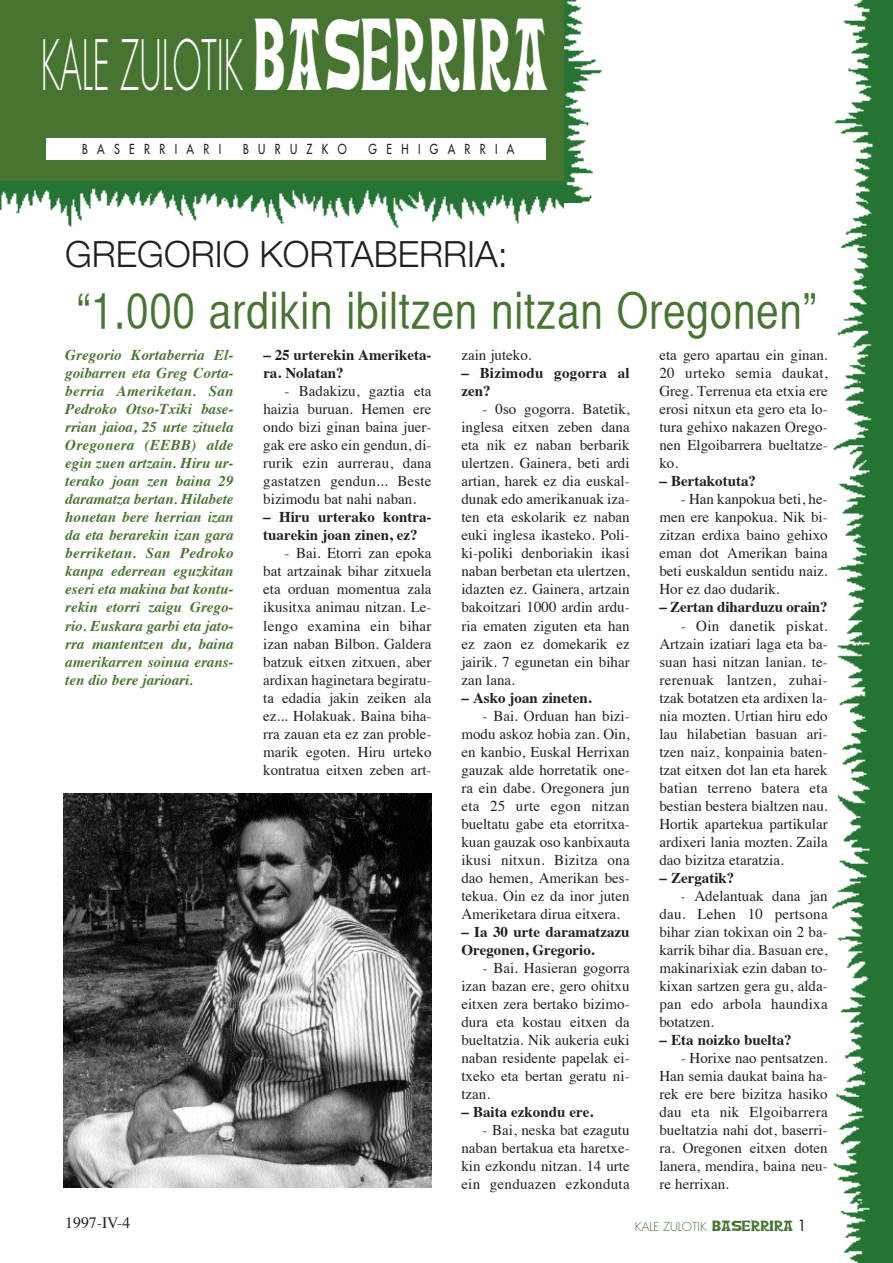
<style>
.page{position:relative;width:893px;height:1263px;background:#fff}
.page>*{position:absolute;margin:0;border:0;box-sizing:border-box;transform-origin:0 0}
.t1{font:300 67.5px "Futura";color:#fff;scale:.5 1}
.t2{font:49.5px "Helvetica CY Plain";letter-spacing:.015em;color:#477430}
.t3{font:300 36px "Helvetica Neue";color:#231f20}
.t4{font:15.75px "Times";color:#231f20}
.t5{font:15px/18px "Times";color:#231f20;text-align:justify}
.t6{font:italic 700 15px/18px "Times";color:#477430;text-align:justify}
.t7{font:700 15px/18px "Times";color:#231f20}
.t8{font:700 15px/18px "Times";letter-spacing:.02em;color:#231f20}
.t9{font:13.5px "Futura";letter-spacing:.865em;color:#231f20;scale:.8 1}
.t10{font:300 12px "Futura";color:#477430}
.s1{font-family:"Euskara Bi";font-weight:400;font-size:82.5px}
.s2{font-family:"Euskara Bi";font-weight:400}
.s3{font-weight:400;font-size:15px;color:#231f20}
</style>
<div class="page">
<div style="left:0;top:0;width:564px;height:192px;background:#477430"></div>
<img style="left:0;top:182px;width:564px;height:47px">
<img style="left:564px;top:0;width:39px;height:203px">
<div style="left:46px;top:138px;width:500px;height:22px;background:#fff"></div>
<img style="left:64px;top:794px;width:368px;height:393px">
<img style="left:831px;top:0;width:62px;height:1263px">
<h1 class="t1" style="left:41px;top:34px;width:1016px">KALE ZULOTIK <span class="s1">BASERRIRA</span></h1>
<p class="t9" style="left:82px;top:143px;width:176px">BASERRIARI</p>
<p class="t9" style="left:243px;top:143px;width:131px">BURUZKO</p>
<p class="t9" style="left:369px;top:143px;width:184px">GEHIGARRIA</p>
<h3 class="t3" style="left:65px;top:232px;width:444px">GREGORIO KORTABERRIA:</h3>
<h2 class="t2" style="left:77px;top:292px;width:741px">“1.000 ardikin ibiltzen nitzan Oregonen”</h2>
<p class="t6" style="left:65px;top:348px;width:170px">Gregorio Kortaberria El&shy;goibarren eta Greg Corta&shy;berria Ameriketan. San Pedroko Otso-Txiki base&shy;rrian jaioa, 25 urte zituela Oregonera (EEBB) alde egin zuen artzain. Hiru ur&shy;terako joan zen baina 29 daramatza bertan. Hilabete honetan bere herrian izan da eta berarekin izan gara berriketan. San Pedroko kanpa ederrean eguzkitan eseri eta makina bat kontu&shy;rekin etorri zaigu Grego&shy;rio. Euskara garbi eta jato&shy;rra mantentzen du, baina amerikarren soinua erans&shy;ten dio bere jarioari.</p>
<p class="t7" style="left:263px;top:348px;width:170px">– 25 urterekin Ameriketa&shy;ra. Nolatan?</p>
<p class="t5" style="left:263px;top:384px;width:170px;text-indent:21px">- Badakizu, gaztia eta haizia buruan. Hemen ere ondo bizi ginan baina juer&shy;gak ere asko ein gendun, di&shy;rurik ezin aurrerau, dana gastatzen gendun... Beste bizimodu bat nahi naban.</p>
<p class="t7" style="left:263px;top:510px;width:170px">– Hiru urterako kontra&shy;tuarekin joan zinen, ez?</p>
<p class="t5" style="left:263px;top:546px;width:170px;text-indent:21px">- Bai. Etorri zan epoka bat artzainak bihar zitxuela eta orduan momentua zala ikusitxa animau nitzan. Le&shy;lengo examina ein bihar izan naban Bilbon. Galdera batzuk eitxen zitxuen, aber ardixan haginetara begiratu&shy;ta edadia jakin zeiken ala ez... Holakuak. Baina biha&shy;rra zauan eta ez zan proble&shy;marik egoten. Hiru urteko kontratua eitxen zeben art-</p>
<p class="t5" style="left:461px;top:348px;width:72px">zain juteko.</p>
<p class="t8" style="left:461px;top:366px;width:170px">– Bizimodu gogorra al zen?</p>
<p class="t5" style="left:461px;top:402px;width:170px;text-indent:21px">- 0so gogorra. Batetik, inglesa eitxen zeben dana eta nik ez naban berbarik ulertzen. Gainera, beti ardi artian, harek ez dia euskal&shy;dunak edo amerikanuak iza&shy;ten eta eskolarik ez naban euki inglesa ikasteko. Poli&shy;ki-poliki denboriakin ikasi naban berbetan eta ulertzen, idazten ez. Gainera, artzain bakoitzari 1000 ardin ardu&shy;ria ematen ziguten eta han ez zaon ez domekarik ez jairik. 7 egunetan ein bihar zan lana.</p>
<p class="t7" style="left:461px;top:690px;width:132px">– Asko joan zineten.</p>
<p class="t5" style="left:461px;top:708px;width:170px;text-indent:21px">- Bai. Orduan han bizi&shy;modu askoz hobia zan. Oin, en kanbio, Euskal Herrixan gauzak alde horretatik one&shy;ra ein dabe. Oregonera jun eta 25 urte egon nitzan bueltatu gabe eta etorritxa&shy;kuan gauzak oso kanbixauta ikusi nitxun. Bizitza ona dao hemen, Amerikan bes&shy;tekua. Oin ez da inor juten Ameriketara dirua eitxera.</p>
<p class="t7" style="left:461px;top:924px;width:170px">– Ia 30 urte daramatzazu<br>Oregonen, Gregorio.</p>
<p class="t5" style="left:461px;top:960px;width:170px;text-indent:21px">- Bai. Hasieran gogorra izan bazan ere, gero ohitxu eitxen zera bertako bizimo&shy;dura eta kostau eitxen da bueltatzia. Nik aukeria euki naban residente papelak ei&shy;txeko eta bertan geratu ni&shy;tzan.</p>
<p class="t7" style="left:461px;top:1104px;width:133px">– Baita ezkondu ere.</p>
<p class="t5" style="left:461px;top:1122px;width:170px;text-indent:21px">- Bai, neska bat ezagutu naban bertakua eta haretxe&shy;kin ezkondu nitzan. 14 urte ein genduazen ezkonduta</p>
<p class="t5" style="left:659px;top:348px;width:170px">eta gero apartau ein ginan.<br>20 urteko semia daukat, Greg. Terrenua eta etxia ere erosi nitxun eta gero eta lo&shy;tura gehixo nakazen Orego&shy;nen Elgoibarrera bueltatze&shy;ko.</p>
<p class="t7" style="left:659px;top:474px;width:98px">– Bertakotuta?</p>
<p class="t5" style="left:659px;top:492px;width:170px;text-indent:21px">- Han kanpokua beti, he&shy;men ere kanpokua. Nik bi&shy;zitzan erdixa baino gehixo eman dot Amerikan baina beti euskaldun sentidu naiz.<br>Hor ez dao dudarik.</p>
<p class="t7" style="left:659px;top:600px;width:170px">– Zertan diharduzu orain?</p>
<p class="t5" style="left:659px;top:618px;width:170px;text-indent:21px">- Oin danetik piskat.<br>Artzain izatiari laga eta ba&shy;suan hasi nitzan lanian. te&shy;rerenuak lantzen, zuhai&shy;tzak botatzen eta ardixen la&shy;nia mozten. Urtian hiru edo lau hilabetian basuan ari&shy;tzen naiz, konpainia baten&shy;tzat eitxen dot lan eta harek batian terreno batera eta bestian bestera bialtzen nau.<br>Hortik apartekua partikular ardixeri lania mozten. Zaila dao bizitza etaratzia.</p>
<p class="t7" style="left:659px;top:870px;width:76px">– Zergatik?</p>
<p class="t5" style="left:659px;top:888px;width:170px;text-indent:21px">- Adelantuak dana jan dau. Lehen 10 pertsona bihar zian tokixan oin 2 ba&shy;karrik bihar dia. Basuan ere, makinarixiak ezin daban to&shy;kixan sartzen gera gu, alda&shy;pan edo arbola haundixa botatzen.</p>
<p class="t7" style="left:659px;top:1032px;width:134px">– Eta noizko buelta?</p>
<p class="t5" style="left:659px;top:1050px;width:170px;text-indent:21px">- Horixe nao pentsatzen.<br>Han semia daukat baina ha&shy;rek ere bere bizitza hasiko dau eta nik Elgoibarrera bueltatzia nahi dot, baserri&shy;ra. Oregonen eitxen doten lanera, mendira, baina neu&shy;re herrixan.</p>
<p class="t4" style="left:65px;top:1217px;width:67px">1997-IV-4</p>
<p class="t10" style="left:635px;top:1221px;width:173px">KALE ZULOTIK <span class="s2">BASERRIRA</span> <span class="s3">1</span></p>
</div>
